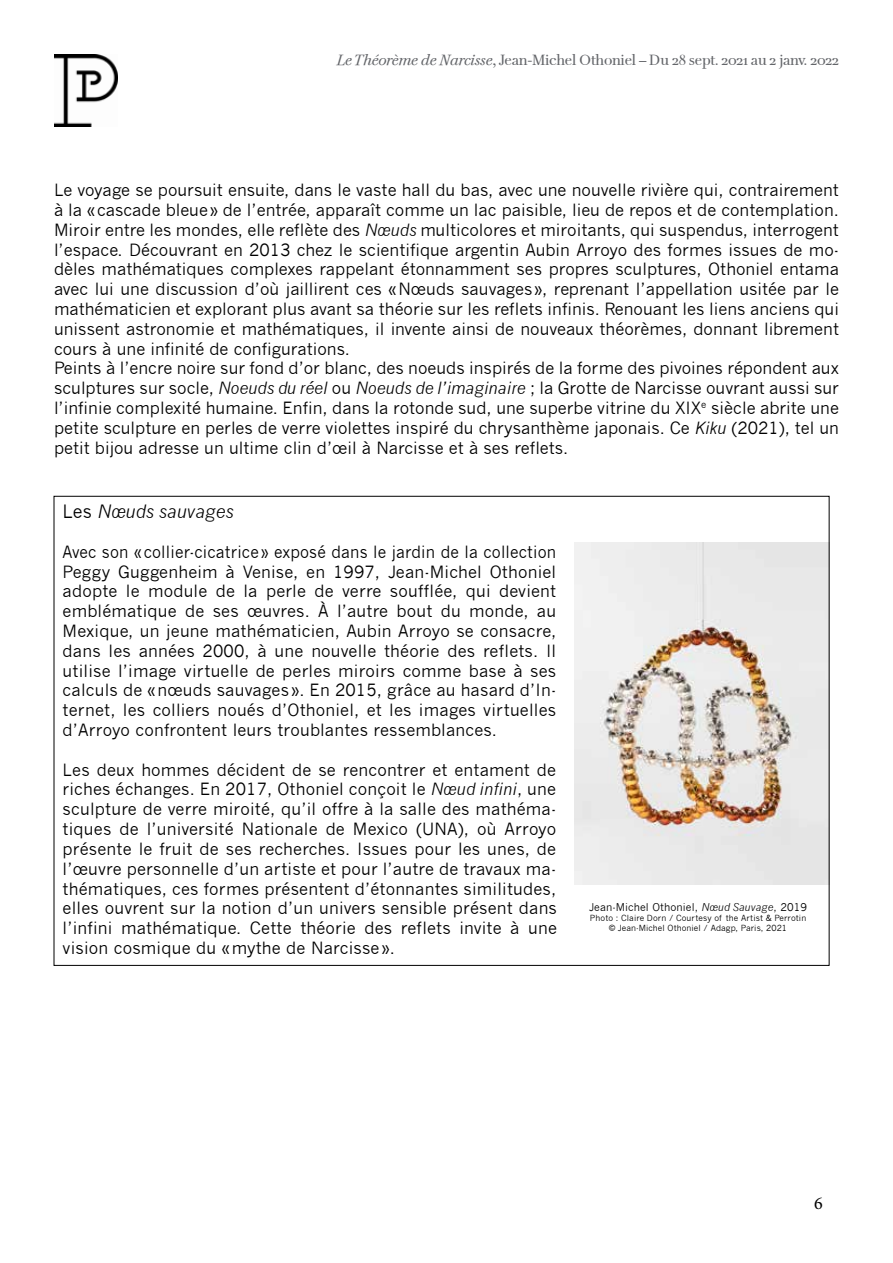
<style>
.page{position:relative;width:893px;height:1263px;background:#fff}
.page>*{position:absolute;margin:0;border:0;box-sizing:border-box;transform-origin:0 0}
.t1{font:italic 18px "News Gothic";color:#000}
.t2{font:18px "Minion Pro";color:#000}
.t3{font:16.5px/19.8px "News Gothic";color:#000}
.t4{font:16.5px/19.8px "News Gothic";color:#000;text-align:justify;scale:.95 1}
.t5{font:15px "Petit Palais Normal";letter-spacing:-.025em;color:#636569}
.t6{font:10.5px "News Gothic";letter-spacing:.01em;color:#000}
.t7{font:8.25px/9.9px "News Gothic";letter-spacing:.01em;color:#000;text-align:center}
.s1{font-family:"Petit Palais";font-style:italic}
.s2{font-style:italic}
.s3{font-style:normal}
</style>
<div class="page">
<img style="left:54px;top:54px;width:64px;height:72px">
<img style="left:574px;top:543px;width:253px;height:341px">
<p class="t5" style="left:337px;top:51px;width:503px"><span class="s1">Le Théorème de Narcisse</span>, Jean-Michel Othoniel – Du 28 sept. 2021 au 2 janv. 2022</p>
<p class="t3" style="left:54px;top:180px;width:786px">Le voyage se poursuit ensuite, dans le vaste hall du bas, avec une nouvelle rivière qui, contrairement à la «cascade bleue» de l’entrée, apparaît comme un lac paisible, lieu de repos et de contemplation.<br>Miroir entre les mondes, elle reflète des <span class="s2">Nœuds</span> multicolores et miroitants, qui suspendus, interrogent l’espace. Découvrant en 2013 chez le scientifique argentin Aubin Arroyo des formes issues de mo&shy;dèles mathématiques complexes rappelant étonnamment ses propres sculptures, Othoniel entama avec lui une discussion d’où jaillirent ces «Nœuds sauvages», reprenant l’appellation usitée par le mathématicien et explorant plus avant sa théorie sur les reflets infinis. Renouant les liens anciens qui unissent astronomie et mathématiques, il invente ainsi de nouveaux théorèmes, donnant librement cours à une infinité de configurations.<br>Peints à l’encre noire sur fond d’or blanc, des noeuds inspirés de la forme des pivoines répondent aux sculptures sur socle, <span class="s2">Noeuds du réel</span> ou <span class="s2">Noeuds de l’imaginaire</span> ; la Grotte de Narcisse ouvrant aussi sur l’infinie complexité humaine. Enfin, dans la rotonde sud, une superbe vitrine du XIX<sup>e</sup> siècle abrite une petite sculpture en perles de verre violettes inspiré du chrysanthème japonais. Ce <span class="s2">Kiku</span> (2021), tel un petit bijou adresse un ultime clin d’œil à Narcisse et à ses reflets.</p>
<p class="t1" style="left:63px;top:501px;width:173px"><span class="s3">Les</span> Nœuds sauvages</p>
<p class="t4" style="left:63px;top:542px;width:521px">Avec son « collier-cicatrice » exposé dans le jardin de la collection Peggy Guggenheim à Venise, en 1997, Jean-Michel Othoniel adopte le module de la perle de verre soufflée, qui devient emblématique de ses œuvres. À l’autre bout du monde, au Mexique, un jeune mathématicien, Aubin Arroyo se consacre, dans les années 2000, à une nouvelle théorie des reflets. Il utilise l’image virtuelle de perles miroirs comme base à ses calculs de «nœuds sauvages ». En 2015, grâce au hasard d’In&shy;ternet, les colliers noués d’Othoniel, et les images virtuelles d’Arroyo confrontent leurs troublantes ressemblances.</p>
<p class="t3" style="left:63px;top:760px;width:496px;text-align:justify">Les deux hommes décident de se rencontrer et entament de riches échanges. En 2017, Othoniel conçoit le <span class="s2">Nœud infini</span>, une sculpture de verre miroité, qu’il offre à la salle des mathéma&shy;tiques de l’université Nationale de Mexico (UNA), où Arroyo présente le fruit de ses recherches. Issues pour les unes, de l’œuvre personnelle d’un artiste et pour l’autre de travaux ma&shy;thématiques, ces formes présentent d’étonnantes similitudes, elles ouvrent sur la notion d’un univers sensible présent dans l’infini mathématique. Cette théorie des reflets invite à une vision cosmique du «mythe de Narcisse ».</p>
<p class="t6" style="left:589px;top:901px;width:219px">Jean-Michel Othoniel, <span class="s2">Nœud Sauvage</span>, 2019</p>
<p class="t7" style="left:590px;top:913px;width:218px">Photo : Claire Dorn / Courtesy of the Artist &amp; Perrotin © Jean-Michel Othoniel / Adagp, Paris, 2021</p>
<p class="t2" style="left:814px;top:1191px;width:10px">6</p>
</div>
